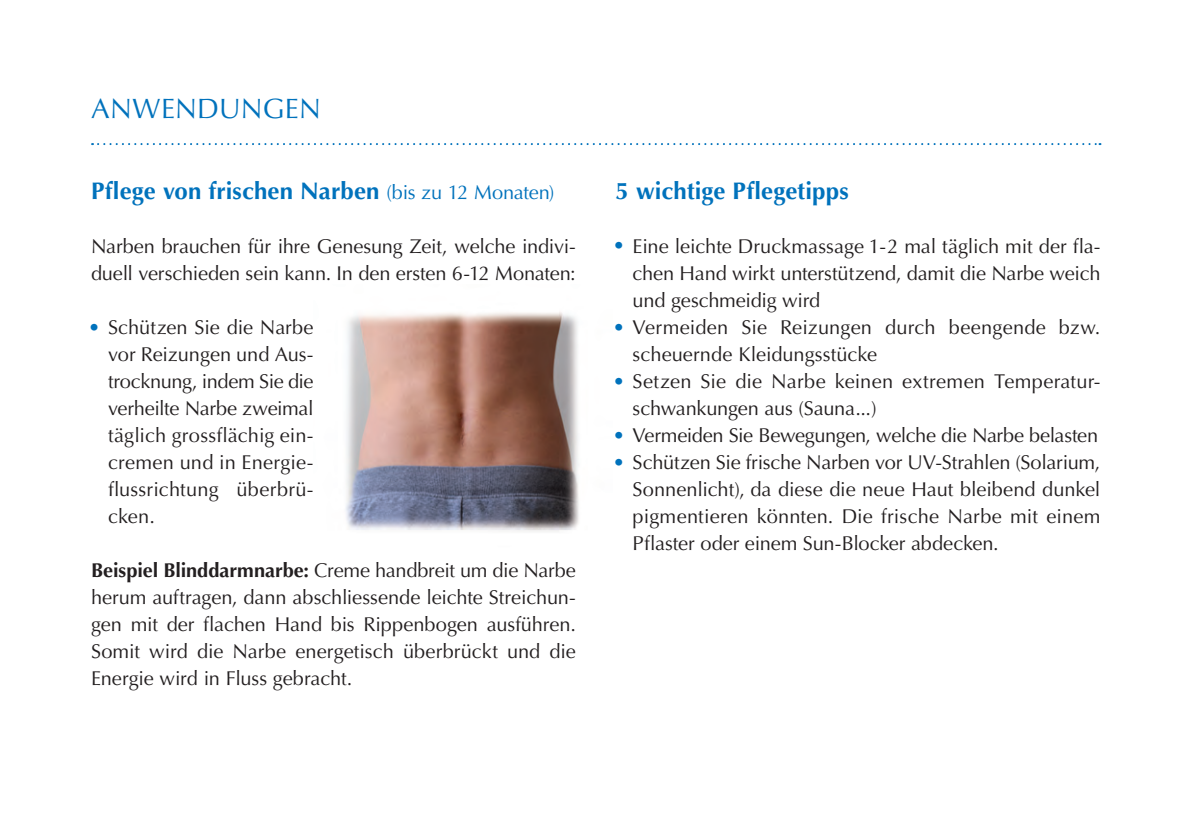
<style>
.page{position:relative;width:1192px;height:840px;background:#fff}
.page>*{position:absolute;margin:0;border:0;box-sizing:border-box;transform-origin:0 0}
.t1{font:28px "Optima LT Std";letter-spacing:.01em;color:#0072bc}
.t2{font:700 24px "Optima LT Std";letter-spacing:.005em;color:#0072bc}
.t3{font:20px/27px "Optima LT Std";letter-spacing:-.005em;color:#231f20;text-align:justify}
.s1{font-weight:400;font-size:20px}
.s2{color:#0072bc}
.s3{font-weight:700}
</style>
<div class="page">
<svg style="left:92px;top:143px;width:1008px;height:2px"></svg>
<img style="left:345px;top:312px;width:234px;height:220px">
<h1 class="t1" style="left:91px;top:92px;width:231px">ANWENDUNGEN</h1>
<p class="t2" style="left:91px;top:177px;width:465px">Pflege von frischen Narben <span class="s1">(bis zu 12 Monaten)</span></p>
<p class="t3" style="left:91px;top:233px;width:486px">Narben brauchen für ihre Genesung Zeit, welche indivi&shy;duell verschieden sein kann. In den ersten 6-12 Monaten:</p>
<p class="t3" style="left:108px;top:314px;width:207px;text-indent:-20px"><span class="s2">•</span> Schützen Sie die Narbe vor Reizungen und Aus&shy;trocknung, indem Sie die verheilte Narbe zweimal täglich grossflächig ein&shy;cremen und in Energie&shy;flussrichtung überbrü&shy;cken.</p>
<p class="t3" style="left:91px;top:557px;width:486px"><span class="s3">Beispiel Blinddarmnarbe:</span> Creme handbreit um die Narbe herum auftragen, dann abschliessende leichte Streichun&shy;gen mit der flachen Hand bis Rippenbogen ausführen.<br>Somit wird die Narbe energetisch überbrückt und die Energie wird in Fluss gebracht.</p>
<p class="t2" style="left:615px;top:177px;width:234px">5 wichtige Pflegetipps</p>
<p class="t3" style="left:632px;top:233px;width:469px;text-indent:-20px"><span class="s2">•</span> Eine leichte Druckmassage 1-2 mal täglich mit der fla&shy;chen Hand wirkt unterstützend, damit die Narbe weich und geschmeidig wird</p>
<p class="t3" style="left:632px;top:314px;width:469px;text-indent:-20px"><span class="s2">•</span> Vermeiden Sie Reizungen durch beengende bzw. scheuernde Kleidungsstücke</p>
<p class="t3" style="left:632px;top:368px;width:469px;text-indent:-20px"><span class="s2">•</span> Setzen Sie die Narbe keinen extremen Temperatur&shy;schwankungen aus (Sauna...)</p>
<p class="t3" style="left:613px;top:422px;width:487px"><span class="s2">•</span> Vermeiden Sie Bewegungen, welche die Narbe belasten</p>
<p class="t3" style="left:632px;top:449px;width:469px;text-indent:-20px"><span class="s2">•</span> Schützen Sie frische Narben vor UV-Strahlen (Solarium, Sonnenlicht), da diese die neue Haut bleibend dunkel pigmentieren könnten. Die frische Narbe mit einem Pflaster oder einem Sun-Blocker abdecken.</p>
</div>
